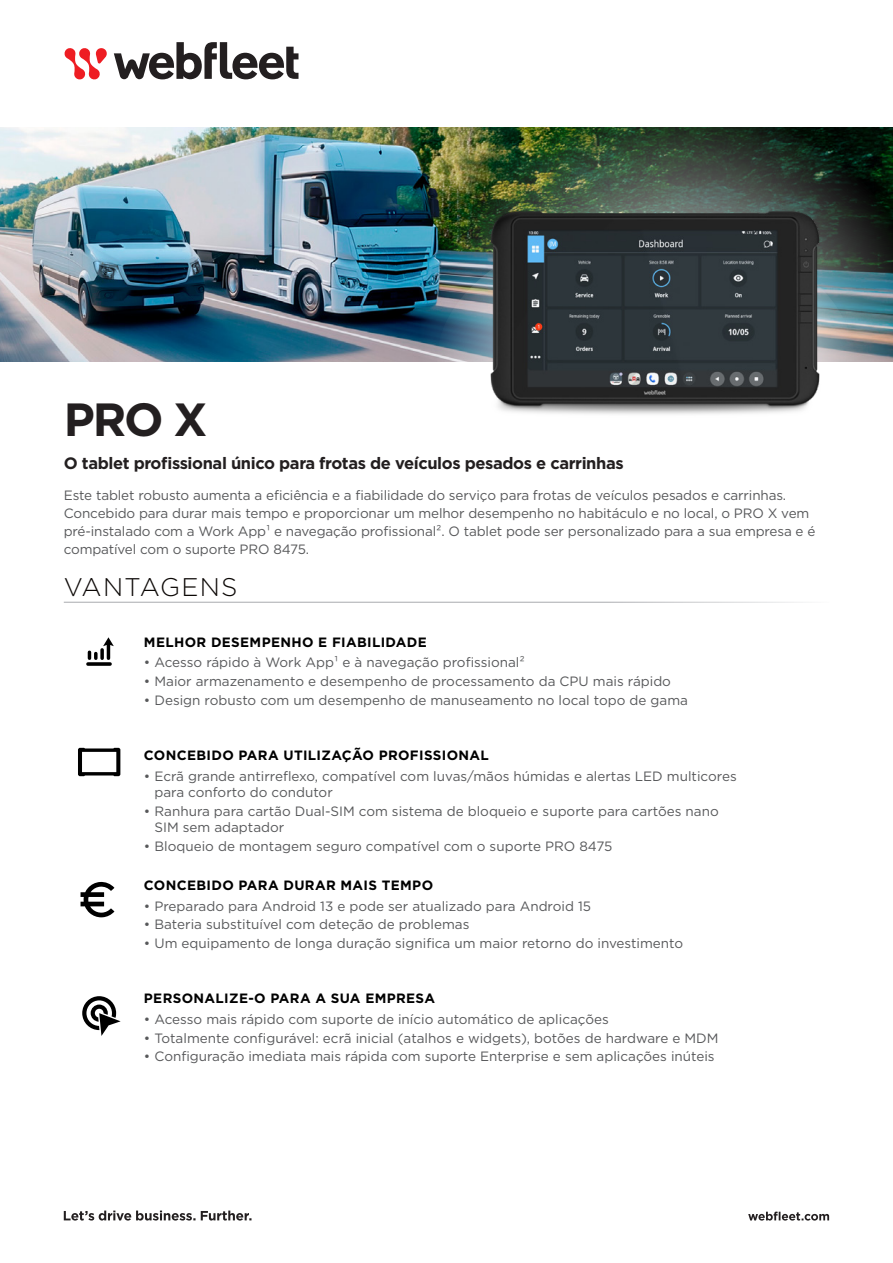
<style>
.page{position:relative;width:893px;height:1263px;background:#fff}
.page>*{position:absolute;margin:0;border:0;box-sizing:border-box;transform-origin:0 0}
.t1{font:700 46.5px "Gotham";color:#231f20}
.t2{font:300 25.5px "Gotham";letter-spacing:.05em;color:#0c0806}
.t3{font:700 16.5px "Gotham";letter-spacing:-.025em;color:#231f20}
.t4{font:13.5px/18px "Gotham";color:#57585a}
.t5{font:700 13.5px "Gotham";letter-spacing:.025em;color:#000}
</style>
<div class="page">
<svg style="left:64px;top:1210px;width:188px;height:10px"></svg>
<svg style="left:748px;top:1211px;width:81px;height:9px"></svg>
<svg style="left:114px;top:42px;width:184px;height:37px"></svg>
<svg style="left:64px;top:48px;width:43px;height:32px"></svg>
<img style="left:0;top:128px;width:418px;height:233px">
<img style="left:418px;top:127px;width:475px;height:475px">
<div style="left:436px;top:224px;width:419px;height:282px;background:#fff;border-radius:50%"></div>
<img style="left:465px;top:196px;width:380px;height:226px">
<svg style="left:86px;top:662px;width:26px;height:4px"></svg>
<svg style="left:88px;top:637px;width:26px;height:23px"></svg>
<svg style="left:78px;top:748px;width:42px;height:28px"></svg>
<svg style="left:81px;top:881px;width:33px;height:36px"></svg>
<svg style="left:82px;top:996px;width:39px;height:40px"></svg>
<h1 class="t1" style="left:64px;top:389px;width:145px">PRO X</h1>
<p class="t3" style="left:64px;top:452px;width:561px">O tablet profissional único para frotas de veículos pesados e carrinhas</p>
<p class="t4" style="left:64px;top:486px;width:753px">Este tablet robusto aumenta a eficiência e a fiabilidade do serviço para frotas de veículos pesados e carrinhas.<br>Concebido para durar mais tempo e proporcionar um melhor desempenho no habitáculo e no local, o PRO X vem pré-instalado com a Work App¹ e navegação profissional². O tablet pode ser personalizado para a sua empresa e é compatível com o suporte PRO 8475.</p>
<h2 class="t2" style="left:64px;top:571px;width:175px">VANTAGENS</h2>
<p class="t5" style="left:144px;top:633px;width:284px">MELHOR DESEMPENHO E FIABILIDADE</p>
<p class="t4" style="left:144px;top:653px;width:382px">• Acesso rápido à Work App¹ e à navegação profissional²</p>
<p class="t4" style="left:144px;top:672px;width:529px">• Maior armazenamento e desempenho de processamento da CPU mais rápido</p>
<p class="t4" style="left:144px;top:691px;width:546px">• Design robusto com um desempenho de manuseamento no local topo de gama</p>
<p class="t5" style="left:144px;top:746px;width:346px">CONCEBIDO PARA UTILIZAÇÃO PROFISSIONAL</p>
<p class="t4" style="left:154px;top:767px;width:584px;line-height:16.5px;text-indent:-11px">• Ecrã grande antirreflexo, compatível com luvas/mãos húmidas e alertas LED multicores para conforto do condutor</p>
<p class="t4" style="left:154px;top:802px;width:566px;line-height:16.5px;text-indent:-11px">• Ranhura para cartão Dual-SIM com sistema de bloqueio e suporte para cartões nano<br>SIM sem adaptador</p>
<p class="t4" style="left:144px;top:837px;width:470px">• Bloqueio de montagem seguro compatível com o suporte PRO 8475</p>
<p class="t5" style="left:144px;top:876px;width:291px">CONCEBIDO PARA DURAR MAIS TEMPO</p>
<p class="t4" style="left:144px;top:896px;width:449px">• Preparado para Android 13 e pode ser atualizado para Android 15</p>
<p class="t4" style="left:144px;top:915px;width:327px">• Bateria substituível com deteção de problemas</p>
<p class="t4" style="left:144px;top:934px;width:541px">• Um equipamento de longa duração significa um maior retorno do investimento</p>
<p class="t5" style="left:144px;top:990px;width:293px">PERSONALIZE-O PARA A SUA EMPRESA</p>
<p class="t4" style="left:144px;top:1010px;width:466px">• Acesso mais rápido com suporte de início automático de aplicações</p>
<p class="t4" style="left:144px;top:1029px;width:576px">• Totalmente configurável: ecrã inicial (atalhos e widgets), botões de hardware e MDM</p>
<p class="t4" style="left:144px;top:1047px;width:572px">• Configuração imediata mais rápida com suporte Enterprise e sem aplicações inúteis</p>
</div>
